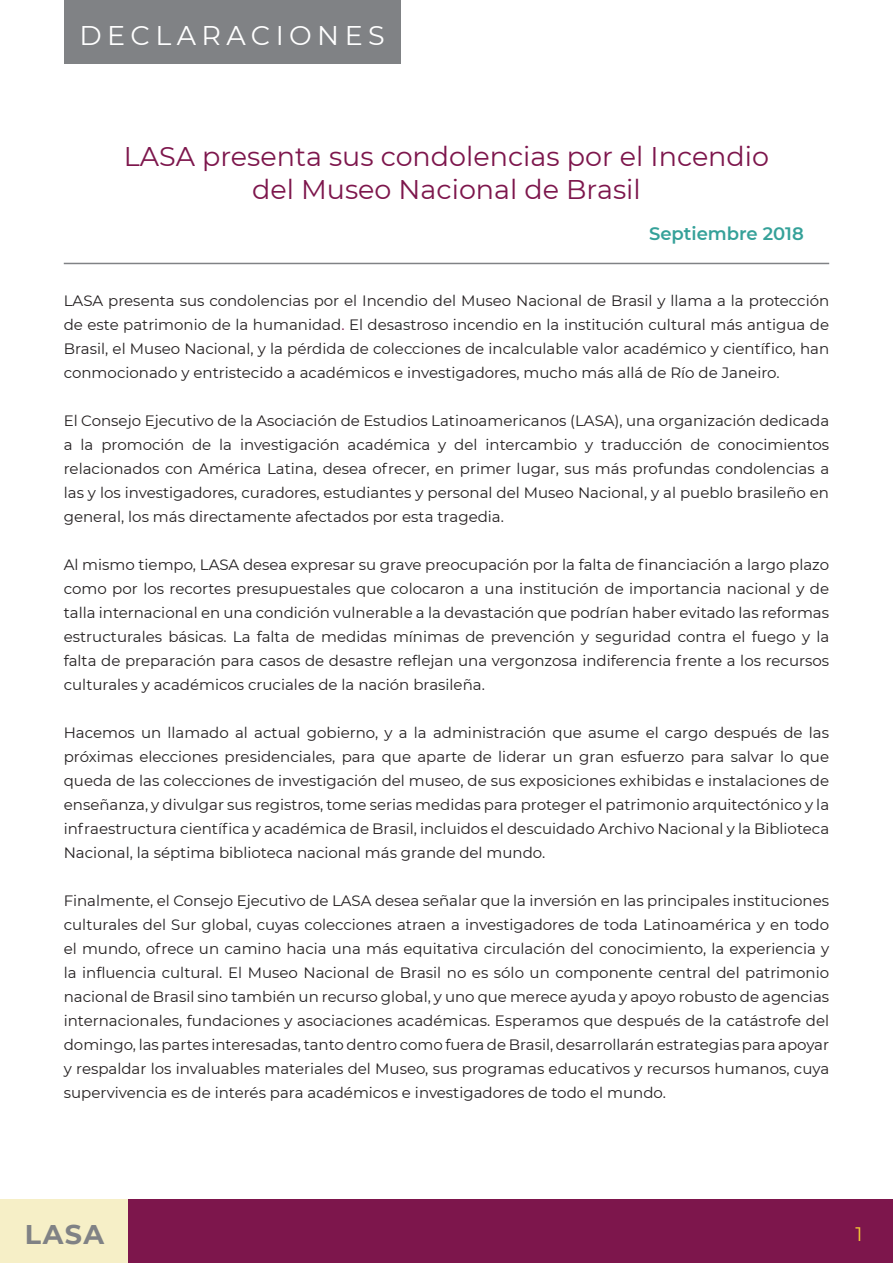
<style>
.page{position:relative;width:893px;height:1263px;background:#fff}
.page>*{position:absolute;margin:0;border:0;box-sizing:border-box;transform-origin:0 0}
.Titulares_guinda{font:27px/33px "Montserrat";color:#7d164c;text-align:center}
.t1{font:27px "Montserrat";letter-spacing:.2em;color:#fff}
.t2{font:700 27px "Montserrat";color:#808285}
.t3{font:19.5px "Montserrat";color:#f8ce34}
.Titulares_guinda-2{font:600 18px "Montserrat";color:#35a199}
.Sub_tituares_turques{font:15px/24px "Montserrat";color:#231f20;text-align:justify}
.Titulares_guinda-3{font:15px/24px "Montserrat";color:#231f20;text-align:justify}
.s1{color:#7d164c}
</style>
<div class="page">
<div style="left:0;top:1199px;width:129px;height:64px;background:#f6efc7"></div>
<div style="left:129px;top:1199px;width:764px;height:64px;background:#7d164c"></div>
<div style="left:64px;top:0;width:336px;height:64px;background:#808285"></div>
<hr style="left:64px;top:263px;width:765px;height:1px;background:#808285">
<h1 class="t1" style="left:79px;top:17px;width:307px">DECLARACIONES</h1>
<p class="Titulares_guinda" style="left:124px;top:139px;width:647px">LASA presenta sus condolencias por el Incendio del Museo Nacional de Brasil</p>
<p class="Titulares_guinda-2" style="left:649px;top:220px;width:156px">Septiembre 2018</p>
<p class="Titulares_guinda-3" style="left:64px;top:288px;width:767px">LASA presenta sus condolencias por el Incendio del Museo Nacional de Brasil y llama a la protección de este patrimonio de la humanidad<span class="s1">.</span> El desastroso incendio en la institución cultural más antigua de Brasil, el Museo Nacional, y la pérdida de colecciones de incalculable valor académico y científico, han conmocionado y entristecido a académicos e investigadores, mucho más allá de Río de Janeiro.</p>
<p class="Titulares_guinda-3" style="left:64px;top:408px;width:767px">El Consejo Ejecutivo de la Asociación de Estudios Latinoamericanos (LASA), una organización dedicada a la promoción de la investigación académica y del intercambio y traducción de conocimientos relacionados con América Latina, desea ofrecer, en primer lugar, sus más profundas condolencias a las y los investigadores, curadores, estudiantes y personal del Museo Nacional, y al pueblo brasileño en general, los más directamente afectados por esta tragedia.</p>
<p class="Sub_tituares_turques" style="left:64px;top:552px;width:767px">Al mismo tiempo, LASA desea expresar su grave preocupación por la falta de financiación a largo plazo como por los recortes presupuestales que colocaron a una institución de importancia nacional y de talla internacional en una condición vulnerable a la devastación que podrían haber evitado las reformas estructurales básicas. La falta de medidas mínimas de prevención y seguridad contra el fuego y la falta de preparación para casos de desastre reflejan una vergonzosa indiferencia frente a los recursos culturales y académicos cruciales de la nación brasileña.</p>
<p class="Sub_tituares_turques" style="left:64px;top:720px;width:767px">Hacemos un llamado al actual gobierno, y a la administración que asume el cargo después de las próximas elecciones presidenciales, para que aparte de liderar un gran esfuerzo para salvar lo que queda de las colecciones de investigación del museo, de sus exposiciones exhibidas e instalaciones de enseñanza, y divulgar sus registros, tome serias medidas para proteger el patrimonio arquitectónico y la infraestructura científica y académica de Brasil, incluidos el descuidado Archivo Nacional y la Biblioteca Nacional, la séptima biblioteca nacional más grande del mundo.</p>
<p class="Sub_tituares_turques" style="left:64px;top:888px;width:767px">Finalmente, el Consejo Ejecutivo de LASA desea señalar que la inversión en las principales instituciones culturales del Sur global, cuyas colecciones atraen a investigadores de toda Latinoamérica y en todo el mundo, ofrece un camino hacia una más equitativa circulación del conocimiento, la experiencia y la influencia cultural. El Museo Nacional de Brasil no es sólo un componente central del patrimonio nacional de Brasil sino también un recurso global, y uno que merece ayuda y apoyo robusto de agencias internacionales, fundaciones y asociaciones académicas. Esperamos que después de la catástrofe del domingo, las partes interesadas, tanto dentro como fuera de Brasil, desarrollarán estrategias para apoyar y respaldar los invaluables materiales del Museo, sus programas educativos y recursos humanos, cuya supervivencia es de interés para académicos e investigadores de todo el mundo.</p>
<h1 class="t2" style="left:25px;top:1215px;width:81px">LASA</h1>
<h2 class="t3" style="left:855px;top:1220px;width:9px">1</h2>
</div>
